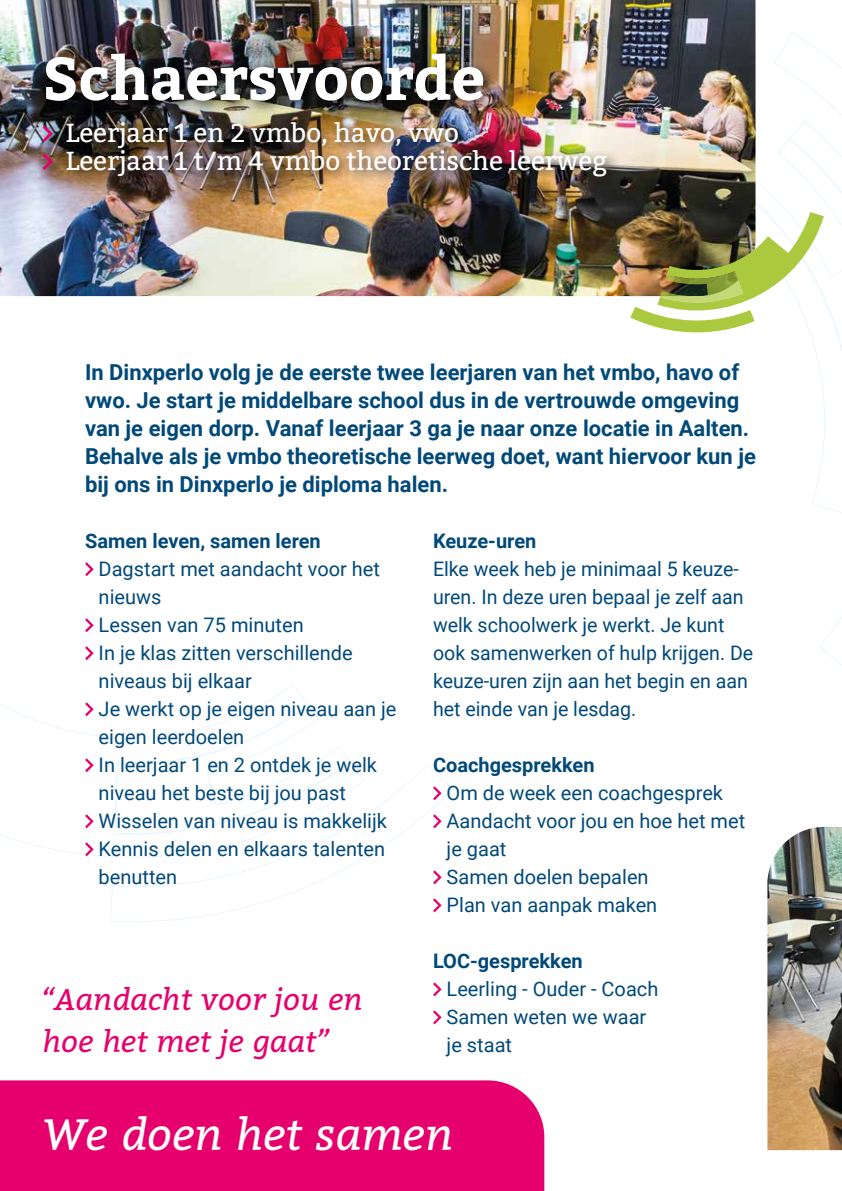
<style>
.page{position:relative;width:842px;height:1191px;background:#fff}
.page>*{position:absolute;margin:0;border:0;box-sizing:border-box;transform-origin:0 0}
.t1{font:700 60px "Bitter";color:#fff}
.t2{font:italic 44px "Bitter";color:#fff}
.t3{font:italic 30px/42px "Bitter";color:#e6006d}
.t4{font:26px/28px "Bitter";color:#fff}
.t5{font:700 22px/28px "Roboto";color:#004979}
.t6{font:20px/28px "Roboto";color:#004979}
.t7{font:700 20px "Roboto";color:#004979}
</style>
<div class="page">
<svg style="left:0;top:684px;width:453px;height:238px"></svg>
<svg style="left:755px;top:32px;width:87px;height:634px"></svg>
<img style="left:0;top:0;width:755px;height:296px">
<svg style="left:85px;top:562px;width:9px;height:14px"></svg>
<svg style="left:85px;top:618px;width:9px;height:14px"></svg>
<svg style="left:85px;top:646px;width:9px;height:14px"></svg>
<svg style="left:85px;top:702px;width:9px;height:14px"></svg>
<svg style="left:85px;top:758px;width:9px;height:14px"></svg>
<svg style="left:85px;top:814px;width:9px;height:14px"></svg>
<svg style="left:85px;top:842px;width:9px;height:14px"></svg>
<svg style="left:433px;top:786px;width:9px;height:14px"></svg>
<svg style="left:433px;top:814px;width:9px;height:14px"></svg>
<svg style="left:433px;top:870px;width:9px;height:14px"></svg>
<svg style="left:433px;top:898px;width:9px;height:14px"></svg>
<svg style="left:433px;top:982px;width:9px;height:14px"></svg>
<svg style="left:433px;top:1010px;width:9px;height:14px"></svg>
<img style="left:630px;top:212px;width:194px;height:126px">
<div style="left:39px;top:47px;width:459px;height:69px;background:#000;opacity:.75"></div>
<div style="left:37px;top:116px;width:584px;height:74px;background:#000;opacity:.75"></div>
<svg style="left:43px;top:125px;width:10px;height:17px"></svg>
<svg style="left:43px;top:153px;width:10px;height:17px"></svg>
<img style="left:767px;top:827px;width:75px;height:323px">
<div style="left:0;top:1080px;width:544px;height:111px;background:#e6006d"></div>
<h1 class="t1" style="left:43px;top:43px;width:444px">Schaersvoorde</h1>
<h3 class="t4" style="left:66px;top:119px;width:543px">Leerjaar 1 en 2 vmbo, havo, vwo<br>Leerjaar 1 t/m 4 vmbo theoretische leerweg</h3>
<p class="t5" style="left:85px;top:357px;width:672px">In Dinxperlo volg je de eerste twee leerjaren van het vmbo, havo of vwo. Je start je middelbare school dus in de vertrouwde omgeving van je eigen dorp. Vanaf leerjaar 3 ga je naar onze locatie in Aalten.<br>Behalve als je vmbo theoretische leerweg doet, want hiervoor kun je bij ons in Dinxperlo je diploma halen.</p>
<p class="t7" style="left:85px;top:527px;width:237px">Samen leven, samen leren</p>
<p class="t6" style="left:99px;top:554px;width:299px">Dagstart met aandacht voor het nieuws<br>Lessen van 75 minuten<br>In je klas zitten verschillende niveaus bij elkaar<br>Je werkt op je eigen niveau aan je eigen leerdoelen<br>In leerjaar 1 en 2 ontdek je welk niveau het beste bij jou past<br>Wisselen van niveau is makkelijk<br>Kennis delen en elkaars talenten benutten</p>
<h3 class="t3" style="left:43px;top:977px;width:322px">“Aandacht voor jou en hoe het met je gaat”</h3>
<p class="t7" style="left:433px;top:527px;width:105px">Keuze-uren</p>
<p class="t6" style="left:433px;top:554px;width:322px">Elke week heb je minimaal 5 keuze&shy;uren. In deze uren bepaal je zelf aan welk schoolwerk je werkt. Je kunt ook samenwerken of hulp krijgen. De keuze-uren zijn aan het begin en aan het einde van je lesdag.</p>
<p class="t7" style="left:433px;top:751px;width:163px">Coachgesprekken</p>
<p class="t6" style="left:447px;top:778px;width:300px">Om de week een coachgesprek<br>Aandacht voor jou en hoe het met je gaat<br>Samen doelen bepalen<br>Plan van aanpak maken</p>
<p class="t7" style="left:433px;top:947px;width:151px">LOC-gesprekken</p>
<p class="t6" style="left:447px;top:974px;width:213px">Leerling - Ouder - Coach<br>Samen weten we waar je staat</p>
<h2 class="t2" style="left:43px;top:1102px;width:412px">We doen het samen</h2>
</div>
